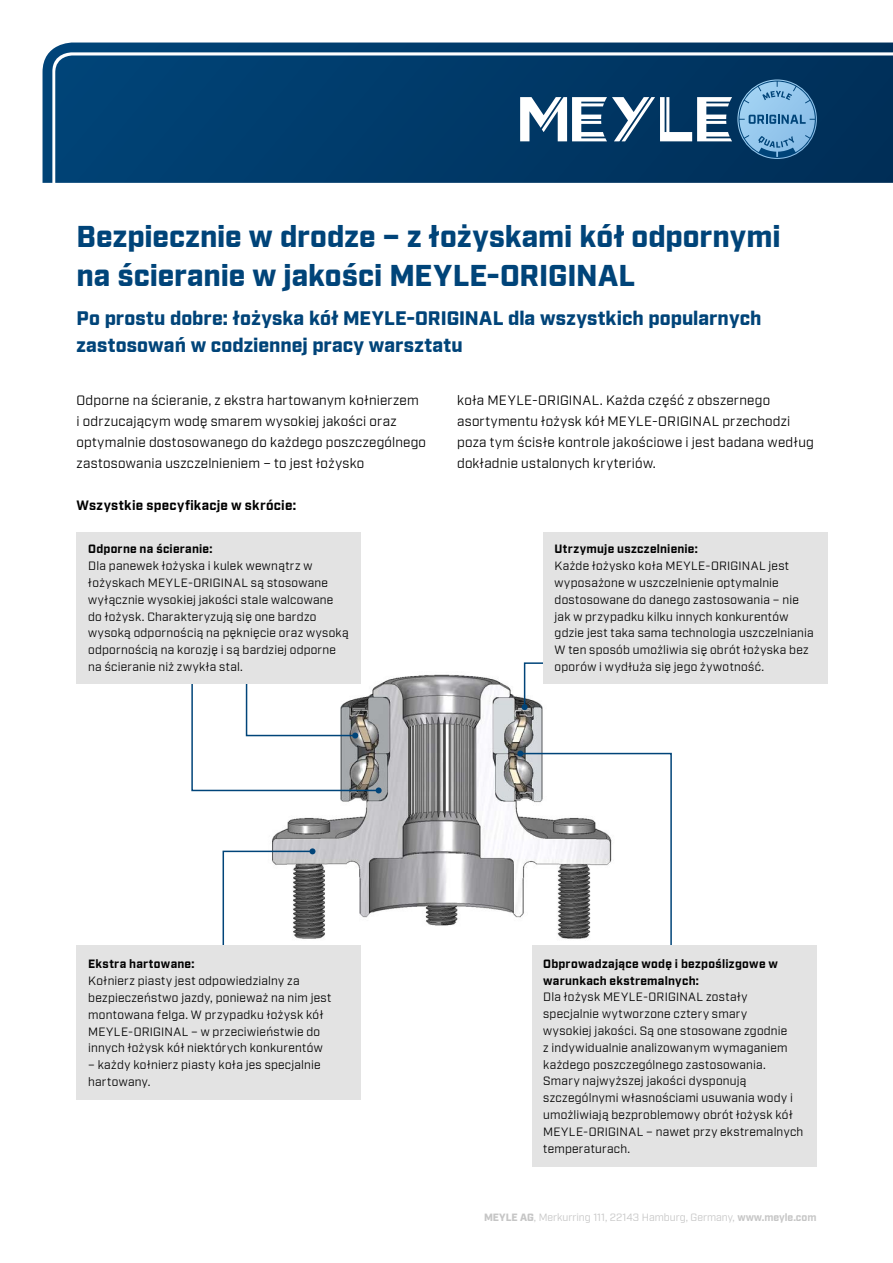
<style>
.page{position:relative;width:893px;height:1263px;background:#fff}
.page>*{position:absolute;margin:0;border:0;box-sizing:border-box;transform-origin:0 0}
.t1{font:900 30px/39px "Industry Meyle";color:#004479}
.t2{font:900 19.5px/27px "Industry Meyle";letter-spacing:.005em;color:#004479}
.t3{font:13.5px/21px "Industry Meyle";letter-spacing:.02em;color:#000}
.t4{font:700 13.5px "Industry Meyle";letter-spacing:.015em;color:#000}
.t5{font:12px/16.8px "Industry Meyle";letter-spacing:.025em;color:#000}
.t6{font:700 12px/16.8px "Industry Meyle";letter-spacing:.02em;color:#000}
.t7{font:10.5px "Industry Meyle";color:#c6c6c6}
.s1{font-weight:900}
.s2{font-weight:700}
</style>
<div class="page">
<img style="left:272px;top:674px;width:271px;height:265px">
<svg style="left:191px;top:674px;width:191px;height:119px"></svg>
<svg style="left:222px;top:848px;width:93px;height:97px"></svg>
<svg style="left:517px;top:750px;width:155px;height:195px"></svg>
<div style="left:77px;top:945px;width:284px;height:155px;background:#e3e3e3"></div>
<svg style="left:522px;top:662px;width:21px;height:48px"></svg>
<div style="left:77px;top:532px;width:284px;height:152px;background:#e3e3e3"></div>
<div style="left:543px;top:532px;width:285px;height:152px;background:#e3e3e3"></div>
<div style="left:531px;top:945px;width:285px;height:221px;background:#e3e3e3"></div>
<svg style="left:43px;top:43px;width:850px;height:140px;background:#09416e"></svg>
<svg style="left:738px;top:81px;width:78px;height:77px;background:#6397c0"></svg>
<svg style="left:520px;top:97px;width:212px;height:44px"></svg>
<h1 class="t1" style="left:77px;top:219px;width:706px">Bezpiecznie w drodze – z łożyskami kół odpornymi na ścieranie w jakości MEYLE-ORIGINAL</h1>
<h2 class="t2" style="left:77px;top:306px;width:686px">Po prostu dobre: łożyska kół MEYLE-ORIGINAL dla wszystkich popularnych zastosowań w codziennej pracy warsztatu</h2>
<p class="t3" style="left:77px;top:390px;width:351px">Odporne na ścieranie, z ekstra hartowanym kołnierzem<br>i odrzucającym wodę smarem wysokiej jakości oraz optymalnie dostosowanego do każdego poszczególnego zastosowania uszczelnieniem – to jest łożysko</p>
<p class="t3" style="left:457px;top:390px;width:358px">koła MEYLE-ORIGINAL. Każda część z obszernego asortymentu łożysk kół MEYLE-ORIGINAL przechodzi poza tym ścisłe kontrole jakościowe i jest badana według dokładnie ustalonych kryteriów.</p>
<p class="t4" style="left:77px;top:497px;width:221px">Wszystkie specyfikacje w skrócie:</p>
<p class="t6" style="left:88px;top:541px;width:126px">Odporne na ścieranie:</p>
<p class="t5" style="left:88px;top:558px;width:262px">Dla panewek łożyska i kulek wewnątrz w łożyskach MEYLE-ORIGINAL są stosowane wyłącznie wysokiej jakości stale walcowane do łożysk. Charakteryzują się one bardzo wysoką odpornością na pęknięcie oraz wysoką odpornością na korozję i są bardziej odporne na ścieranie niż zwykła stal.</p>
<p class="t6" style="left:88px;top:956px;width:108px">Ekstra hartowane:</p>
<p class="t5" style="left:88px;top:973px;width:245px">Kołnierz piasty jest odpowiedzialny za bezpieczeństwo jazdy, ponieważ na nim jest montowana felga. W przypadku łożysk kół MEYLE-ORIGINAL – w przeciwieństwie do innych łożysk kół niektórych konkurentów</p>
<p class="t5" style="left:88px;top:1057px;width:234px">– każdy kołnierz piasty koła jes specjalnie hartowany.</p>
<p class="t6" style="left:555px;top:541px;width:145px">Utrzymuje uszczelnienie:</p>
<p class="t5" style="left:555px;top:558px;width:261px">Każde łożysko koła MEYLE-ORIGINAL jest wyposażone w uszczelnienie optymalnie dostosowane do danego zastosowania – nie jak w przypadku kilku innych konkurentów gdzie jest taka sama technologia uszczelniania W ten sposób umożliwia się obrót łożyska bez oporów i wydłuża się jego żywotność.</p>
<p class="t6" style="left:543px;top:956px;width:236px">Obprowadzające wodę i bezpoślizgowe w warunkach ekstremalnych:</p>
<p class="t5" style="left:543px;top:989px;width:262px">Dla łożysk MEYLE-ORIGINAL zostały specjalnie wytworzone cztery smary<br>wysokiej jakości. Są one stosowane zgodnie<br>z indywidualnie analizowanym wymaganiem każdego poszczególnego zastosowania.<br>Smary najwyższej jakości dysponują szczególnymi własnościami usuwania wody i umożliwiają bezproblemowy obrót łożysk kół MEYLE-ORIGINAL – nawet przy ekstremalnych temperaturach.</p>
<p class="t7" style="left:484px;top:1211px;width:334px"><span class="s1">MEYLE AG</span>, Merkurring 111, 22143 Hamburg, Germany, <span class="s2">www.meyle.com</span></p>
</div>
